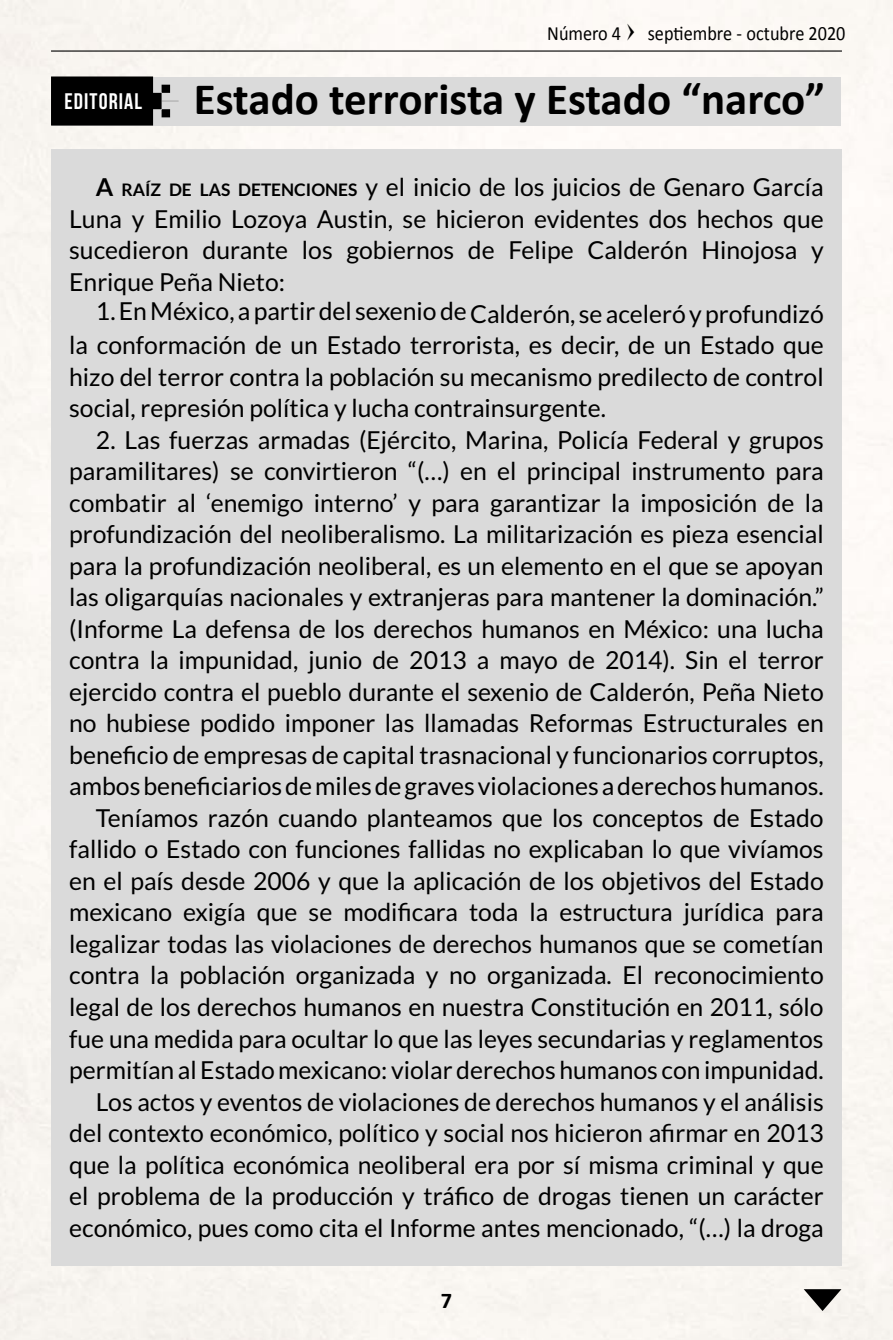
<style>
.page{position:relative;width:893px;height:1340px;background:#fff}
.page>*{position:absolute;margin:0;border:0;box-sizing:border-box;transform-origin:0 0}
.t1{font:63px "Simple Direction Arrows";color:#000}
.t2{font:700 45px "Calibri";color:#000}
.t3{font:24.75px/31.5px "Lato";color:#000;text-align:right}
.t4{font:700 22.5px "Calibri";color:#000}
.t5{font:20.25px "Calibri";color:#000;scale:.9 1}
.s1{font-family:"Simple Direction Arrows";font-size:22.5px}
.s2{font-family:"Bebas Neue";font-weight:400;font-size:22.5px;color:#fff}
.s3{font-weight:700}
.s4{font-weight:700;font-size:17.32px}
</style>
<div class="page">
<hr style="left:51px;top:50px;width:791px;height:2px;background:#000">
<div style="left:52px;top:77px;width:789px;height:48px;background:#dadada"></div>
<svg style="left:51px;top:76px;width:128px;height:50px;background:#262626"></svg>
<div style="left:51px;top:150px;width:791px;height:1115px;background:#dadada"></div>
<p class="t5" style="left:547px;top:20px;width:333px">Número 4 <span class="s1">s</span> septiembre - octubre 2020</p>
<h2 class="t2" style="left:64px;top:70px;width:762px"><span class="s2">EDITORIAL</span> Estado terrorista y Estado “narco”</h2>
<p class="t3" style="left:69px;top:171px;width:756px;text-align:justify;text-indent:27px"><span class="s3">A</span> <span class="s4">RAÍZ DE LAS DETENCIONES</span> y el inicio de los juicios de Genaro García Luna y Emilio Lozoya Austin, se hicieron evidentes dos hechos que sucedieron durante los gobiernos de Felipe Calderón Hinojosa y Enrique Peña Nieto:</p>
<p class="t3" style="left:69px;top:294px;width:756px;line-height:33.8px">1. En México, a partir del sexenio de Calderón, se aceleró y profundizó<br>la conformación de un Estado terrorista, es decir, de un Estado que</p>
<p class="t3" style="left:69px;top:361px;width:756px;text-align:left">hizo del terror contra la población su mecanismo predilecto de control social, represión política y lucha contrainsurgente.</p>
<p class="t3" style="left:69px;top:424px;width:756px">2. Las fuerzas armadas (Ejército, Marina, Policía Federal y grupos paramilitares) se convirtieron “(…) en el principal instrumento para combatir al ‘enemigo interno’ y para garantizar la imposición de la profundización del neoliberalismo. La militarización es pieza esencial para la profundización neoliberal, es un elemento en el que se apoyan las oligarquías nacionales y extranjeras para mantener la dominación.” (Informe La defensa de los derechos humanos en México: una lucha contra la impunidad, junio de 2013 a mayo de 2014). Sin el terror ejercido contra el pueblo durante el sexenio de Calderón, Peña Nieto no hubiese podido imponer las llamadas Reformas Estructurales en beneficio de empresas de capital trasnacional y funcionarios corruptos, ambos beneficiarios de miles de graves violaciones a derechos humanos.<br>Teníamos razón cuando planteamos que los conceptos de Estado fallido o Estado con funciones fallidas no explicaban lo que vivíamos en el país desde 2006 y que la aplicación de los objetivos del Estado mexicano exigía que se modificara toda la estructura jurídica para legalizar todas las violaciones de derechos humanos que se cometían contra la población organizada y no organizada. El reconocimiento legal de los derechos humanos en nuestra Constitución en 2011, sólo fue una medida para ocultar lo que las leyes secundarias y reglamentos permitían al Estado mexicano: violar derechos humanos con impunidad.<br>Los actos y eventos de violaciones de derechos humanos y el análisis del contexto económico, político y social nos hicieron afirmar en 2013 que la política económica neoliberal era por sí misma criminal y que el problema de la producción y tráfico de drogas tienen un carácter económico, pues como cita el Informe antes mencionado, “(…) la droga</p>
<p class="t4" style="left:441px;top:1286px;width:13px">7</p>
<h1 class="t1" style="left:800px;top:1265px;width:46px">k</h1>
</div>
